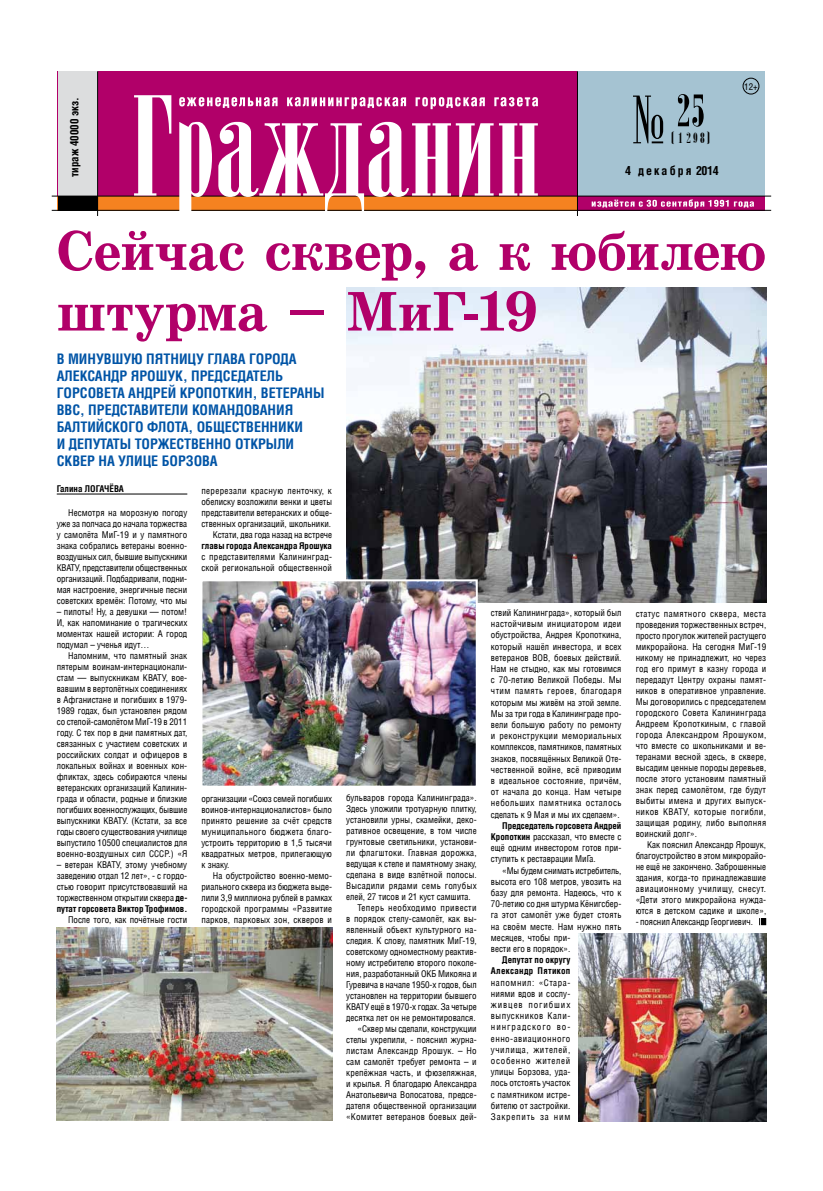
<style>
.page{position:relative;width:823px;height:1191px;background:#fff}
.page>*{position:absolute;margin:0;border:0;box-sizing:border-box;transform-origin:0 0}
.t1{font:54.5px "Arsis";color:#000}
.t2{font:700 53.6px/60.6px "School";letter-spacing:-.015em;color:#b10069}
.t3{font:17.5px "Arsis";color:#000}
.t4{font:700 14px/17px "AG Letterica Condensed";color:#0054a6}
.t5{font:700 12px "AG Letterica Condensed";color:#000}
.t6{font:700 11px "AG Letterica Condensed";color:#000}
.t7{font:9px/11px "AG Letterica Condensed";color:#000;text-align:justify}
.t8{font:700 9px "AG Letterica Condensed";letter-spacing:-.005em;color:#000}
.t9{font:700 9px/11.2px "AG Letterica Condensed";letter-spacing:.035em;color:#000;text-align:right}
.t10{font:9px "AG Letterica Condensed";letter-spacing:.025em;color:#000}
.t11{font:9px "AG Letterica Condensed";letter-spacing:.02em;color:#000}
.t12{font:9px "AG Letterica Condensed";letter-spacing:.035em;color:#000}
.t13{font:9px "AG Letterica Condensed";letter-spacing:.03em;color:#000}
.t14{font:9px "AG Letterica Condensed";letter-spacing:.04em;color:#000}
.s1{font-weight:700}
</style>
<div class="page">
<img style="left:346px;top:287px;width:419px;height:315px">
<div style="left:58px;top:71px;width:706px;height:139px;background:#b10069"></div>
<div style="left:577px;top:71px;width:187px;height:139px;background:#a5c3d2"></div>
<div style="left:58px;top:71px;width:39px;height:139px;background:#dcddde"></div>
<div style="left:58px;top:196px;width:706px;height:14px;background:#f58220"></div>
<div style="left:58px;top:196px;width:39px;height:14px;background:#000"></div>
<hr style="left:97px;top:71px;width:1px;height:145px;background:#000">
<svg style="left:633px;top:96px;width:29px;height:47px"></svg>
<div style="left:577px;top:196px;width:187px;height:14px;background:#b10069"></div>
<hr style="left:576px;top:71px;width:1px;height:145px;background:#000">
<hr style="left:52px;top:196px;width:718px;height:1px;background:#000">
<hr style="left:52px;top:210px;width:718px;height:1px;background:#000">
<svg style="left:591px;top:199px;width:162px;height:9px"></svg>
<svg style="left:134px;top:95px;width:403px;height:116px"></svg>
<div style="left:742px;top:78px;width:16px;height:16px;border:1px solid #000;border-radius:50%"></div>
<hr style="left:57px;top:493px;width:130px;height:1px;background:#000">
<img style="left:57px;top:928px;width:275px;height:192px">
<img style="left:578px;top:933px;width:187px;height:188px">
<svg style="left:759px;top:918px;width:6px;height:7px"></svg>
<img style="left:203px;top:582px;width:271px;height:202px">
<div style="left:200px;top:579px;width:277px;height:208px;border:2px solid #fff"></div>
<p class="t6" style="left:68px;top:177px;width:82px;rotate:-90deg">тираж 40000 экз.</p>
<h1 class="t1" style="left:676px;top:80px;width:30px">25</h1>
<h3 class="t3" style="left:670px;top:128px;width:41px">(12 9 8 )</h3>
<h3 class="t5" style="left:624px;top:164px;width:95px">4 д е к а б р я 2014</h3>
<p class="t7" style="left:743px;top:81px;width:15px">12+</p>
<h2 class="t2" style="left:57px;top:220px;width:710px">Сейчас сквер, а к юбилею штурма – МиГ-19</h2>
<h3 class="t4" style="left:57px;top:350px;width:159px">В минувшую пятницу глава</h3>
<h3 class="t4" style="left:57px;top:350px;width:269px;text-indent:192px">го рода<br>Александр Ярошук, председатель<br>го рсовета Андрей Кропоткин, ветераны<br>ВВС, представ ители командования<br>Балтийского</h3>
<h3 class="t4" style="left:57px;top:418px;width:248px;text-indent:132px">, общественники и депутаты то ржественно открыли сквер на улице Борзова</h3>
<p class="t7" style="left:201px;top:484px;width:132px;text-align:right">перерезали красную ленточку, к обелиску возложили венки и цветы представители ветеранских и обще&shy;ственных организаций, школьники.<br>Кстати, два года назад на встрече</p>
<p class="t8" style="left:201px;top:540px;width:132px">главы города Александра Ярошука</p>
<p class="t7" style="left:201px;top:550px;width:132px">с представителями Калининград&shy;ской региональной общественной</p>
<h3 class="t4" style="left:147px;top:418px;width:20px">флота</h3>
<p class="t8" style="left:57px;top:483px;width:69px">Галина ЛОГАЧЁВА</p>
<p class="t7" style="left:57px;top:506px;width:132px;text-indent:11px">Несмотря на морозную погоду уже за полчаса до начала торжества у самолёта МиГ-19 и у памятного знака собрались ветераны военно&shy;воздушных сил, бывшие выпускники КВАТУ, представители общественных организаций. Подбадривали, подни&shy;мая настроение, энергичные песни советских времён: Потому, что мы</p>
<p class="t7" style="left:57px;top:605px;width:132px">– пилоты! Ну, а девушки — потом!<br>И, как напоминание о трагических моментах нашей истории: А город подумал – ученья идут…</p>
<p class="t7" style="left:57px;top:649px;width:132px;text-indent:11px">Напомним, что памятный знак пятерым воинам-интернационали&shy;стам — выпускникам КВАТУ, вое&shy;вавшим в вертолётных соединениях в Афганистане и погибших в 1979- 1989 годах, был установлен рядом со стелой-самолётом МиГ-19 в 2011 году. С тех пор в дни памятных дат, связанных с участием советских и российских солдат и офицеров в локальных войнах и военных кон&shy;фликтах, здесь собираются члены ветеранских организаций Калинин&shy;града и области, родные и близкие погибших военнослужащих, бывшие выпускники КВАТУ. (Кстати, за все годы своего существования училище выпустило 10500 специалистов для военно-воздушных сил СССР.) «Я</p>
<p class="t7" style="left:57px;top:858px;width:132px">– ветеран КВАТУ, этому учебному заведению отдал 12 лет», - с гордо&shy;стью говорит присутствовавший на торжественном открытии сквера <span class="s1">де&shy;путат горсовета Виктор Трофимов.</span></p>
<p class="t7" style="left:68px;top:913px;width:121px">После того, как почётные гости</p>
<p class="t7" style="left:490px;top:607px;width:132px">ствий Калининграда», который был настойчивым инициатором идеи обустройства, Андрея Кропоткина, который нашёл инвестора, и всех ветеранов ВОВ, боевых действий.<br>Нам не стыдно, как мы готовимся с 70-летию Великой Победы. Мы чтим память героев, благодаря которым мы живём на этой земле.<br>Мы за три года в Калининграде про&shy;вели большую работу по ремонту и реконструкции мемориальных комплексов, памятников, памятных знаков, посвящённых Великой Оте&shy;чественной войне, всё приводим в идеальное состояние, причём, от начала до конца. Нам четыре небольших памятника осталось сделать к 9 Мая и мы их сделаем».</p>
<p class="t7" style="left:490px;top:820px;width:132px;text-indent:11px"><span class="s1">Председатель горсовета Андрей Кропоткин</span> рассказал, что вместе с ещё одним инвестором готов при&shy;ступить к реставрации МиГа.</p>
<p class="t7" style="left:490px;top:864px;width:132px;text-align:left;text-indent:11px">«Мы будем снимать истребитель, высота его 108 метров, увозить на базу для ремонта. Надеюсь, что к<br>70-летию со дня штурма Кёнигсбер&shy;га этот самолёт уже будет стоять на своём месте. Нам нужно пять месяцев, чтобы при-<br>вести его в порядок».</p>
<p class="t9" style="left:490px;top:954px;width:81px">Депутат по округу<br>Александр Пятикоп</p>
<p class="t7" style="left:490px;top:976px;width:81px">напомнил: «Стара&shy;ниями вдов и сослу&shy;живцев погибших выпускников Кали&shy;нинградского во&shy;енно-авиационного училища, жителей, особенно жителей улицы Борзова, уда&shy;лось отстоять участок с памятником истре&shy;бителю от застройки.<br>Закрепить за ним</p>
<p class="t7" style="left:635px;top:608px;width:132px">статус памятного сквера, места проведения торжественных встреч, просто прогулок жителей растущего микрорайона. На сегодня МиГ-19 никому не принадлежит, но через год его примут в казну города и передадут Центру охраны памят&shy;ников в оперативное управление.<br>Мы договорились с председателем городского Совета Калининграда Андреем Кропоткиным, с главой города Александром Ярошуком, что вместе со школьниками и ве&shy;теранами весной здесь, в сквере, высадим ценные породы деревьев, после этого установим памятный знак перед самолётом, где будут выбиты имена и других выпуск&shy;ников КВАТУ, которые погибли, защищая родину, либо выполняя воинский долг».</p>
<p class="t7" style="left:635px;top:839px;width:132px;text-indent:11px">Как пояснил Александр Ярошук, благоустройство в этом микрорайо&shy;не ещё не закончено. Заброшенные здания, когда-то принадлежавшие авиационному училищу, снесут. «Дети этого микрорайона нужда&shy;ются в детском садике и школе»,</p>
<p class="t7" style="left:635px;top:916px;width:119px">- пояснил Александр Георгиевич.</p>
<p class="t7" style="left:346px;top:792px;width:132px">бульваров города Калининграда».</p>
<p class="t7" style="left:346px;top:803px;width:132px">Здесь уложили тротуарную плитку,</p>
<p class="t7" style="left:346px;top:814px;width:132px">установили урны, скамейки, деко-</p>
<p class="t7" style="left:346px;top:825px;width:132px">ративное освещение, в том числе</p>
<p class="t7" style="left:346px;top:836px;width:132px">грунтовые светильники, установи-</p>
<p class="t10" style="left:346px;top:847px;width:132px">ли флагштоки. Главная дорожка,</p>
<p class="t7" style="left:346px;top:858px;width:132px">ведущая к стеле и памятному знаку,</p>
<p class="t7" style="left:346px;top:869px;width:132px">сделана в виде взлётной полосы.</p>
<p class="t12" style="left:346px;top:880px;width:132px">Высадили рядами семь голубых</p>
<p class="t7" style="left:346px;top:891px;width:126px">елей, 27 тисов и 21 куст самшита.</p>
<p class="t14" style="left:357px;top:902px;width:120px">Теперь необходимо привести</p>
<p class="t7" style="left:346px;top:913px;width:132px">в порядок стелу-самолёт, как вы-</p>
<p class="t7" style="left:346px;top:924px;width:132px">явленный объект культурного на-</p>
<p class="t7" style="left:346px;top:935px;width:132px">следия. К слову, памятник МиГ-19,</p>
<p class="t7" style="left:346px;top:946px;width:132px">советскому одноместному реактив-</p>
<p class="t7" style="left:346px;top:957px;width:132px">ному истребителю второго поколе-</p>
<p class="t7" style="left:346px;top:968px;width:132px">ния, разработанный ОКБ Микояна и</p>
<p class="t7" style="left:346px;top:979px;width:132px">Гуревича в начале 1950-х годов, был</p>
<p class="t7" style="left:346px;top:990px;width:132px">установлен на территории бывшего</p>
<p class="t7" style="left:346px;top:1001px;width:132px">КВАТУ ещё в 1970-х годах. За четыре</p>
<p class="t7" style="left:346px;top:1012px;width:131px">десятка лет он не ремонтировался.</p>
<p class="t7" style="left:357px;top:1023px;width:120px">«Сквер мы сделали, конструкции</p>
<p class="t7" style="left:346px;top:1034px;width:132px">стелы укрепили, - пояснил журна-</p>
<p class="t13" style="left:346px;top:1045px;width:132px">листам Александр Ярошук. – Но</p>
<p class="t7" style="left:346px;top:1056px;width:132px">сам самолёт требует ремонта – и</p>
<p class="t7" style="left:346px;top:1067px;width:132px">крепёжная часть, и фюзеляжная,</p>
<p class="t7" style="left:346px;top:1078px;width:132px">и крылья. Я благодарю Александра</p>
<p class="t7" style="left:346px;top:1089px;width:132px">Анатольевича Волосатова, предсе-</p>
<p class="t7" style="left:346px;top:1100px;width:132px">дателя общественной организации</p>
<p class="t11" style="left:346px;top:1111px;width:132px">«Комитет ветеранов боевых дей-</p>
<p class="t7" style="left:201px;top:792px;width:132px">организации «Союз семей погибших воинов-интернационалистов» было принято решение за счёт средств муниципального бюджета благо&shy;устроить территорию в 1,5 тысячи квадратных метров, прилегающую к знаку.</p>
<p class="t7" style="left:201px;top:869px;width:132px;text-indent:11px">На обустройство военно-мемо&shy;риального сквера из бюджета выде&shy;лили 3,9 миллиона рублей в рамках городской программы «Развитие парков, парковых зон, скверов и</p>
</div>
